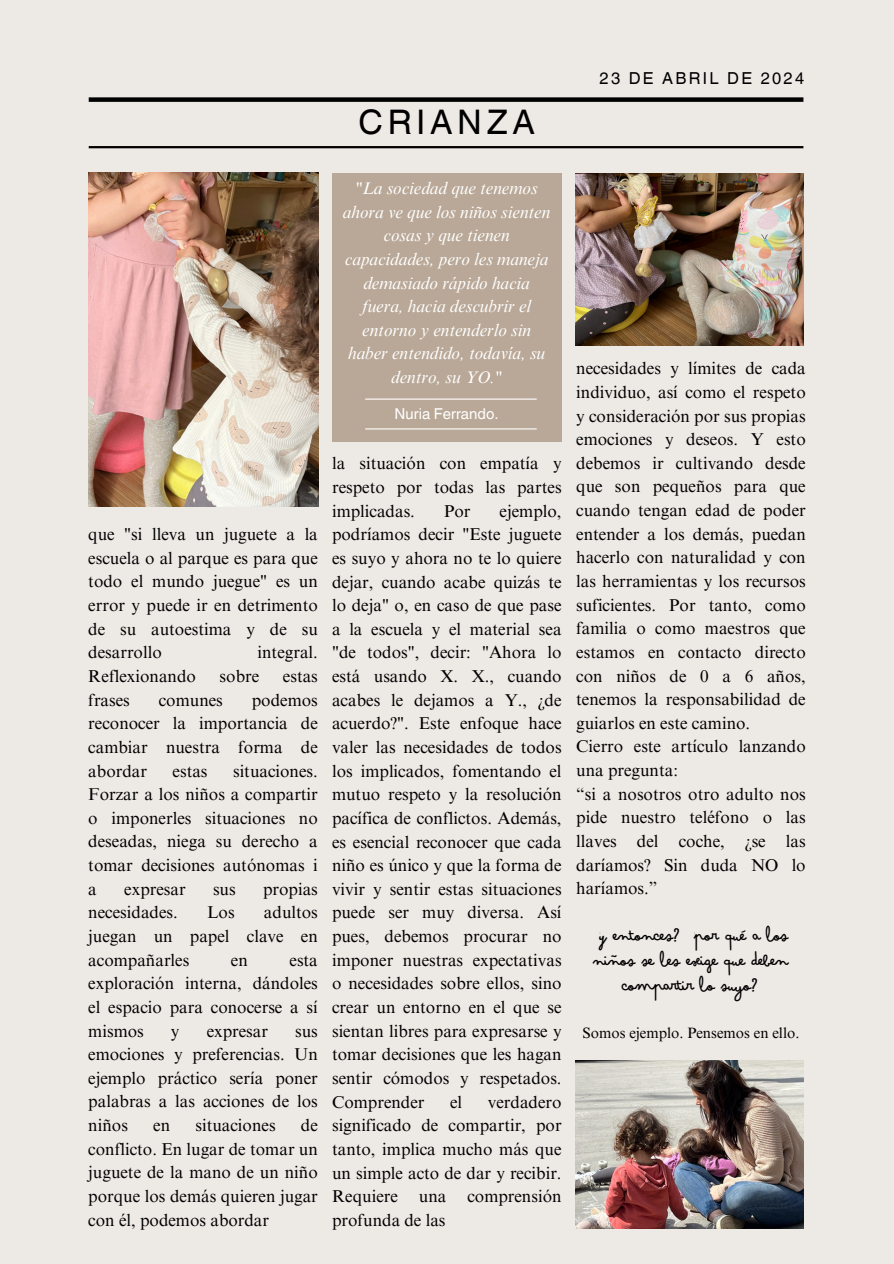
<style>
.page{position:relative;width:894px;height:1264px;background:#fff}
.page>*{position:absolute;margin:0;border:0;box-sizing:border-box;transform-origin:0 0}
.t1{font:33.9px "Helvetica World";letter-spacing:.14em;color:#000001}
.t2{font:17.1px/23.7px "Times NRMT Pro";color:#000001;text-align:justify}
.t3{font:italic 17.1px/23.7px "Times NRMT Pro";color:#fff;text-align:center}
.t4{font:17.1px/24.8px "Bimbo sharpie";color:#000001;text-align:center}
.t5{font:16.5px "Helvetica World";letter-spacing:.14em;color:#000001}
.t6{font:15px "Times NRMT Pro";color:#000001}
.t7{font:15px "Helvetica World";color:#fff}
</style>
<div class="page">
<div style="left:0;top:0;width:893px;height:1263px;background:#ede9e4"></div>
<img style="left:89px;top:173px;width:229px;height:334px">
<div style="left:89px;top:97px;width:714px;height:5px;background:#000"></div>
<hr style="left:89px;top:146px;width:714px;height:2px;background:#000">
<div style="left:332px;top:173px;width:229px;height:268px;background:#b9a897"></div>
<img style="left:575px;top:173px;width:228px;height:173px">
<img style="left:575px;top:1060px;width:228px;height:168px">
<hr style="left:365px;top:398px;width:171px;height:1px;background:#fff">
<hr style="left:365px;top:428px;width:171px;height:1px;background:#fff">
<h1 class="t1" style="left:358px;top:102px;width:178px">CRIANZA</h1>
<h4 class="t5" style="left:599px;top:68px;width:206px">23 DE ABRIL DE 2024</h4>
<h4 class="t2" style="left:88px;top:524px;width:231px">que "si lleva un juguete a la escuela o al parque es para que todo el mundo juegue" es un error y puede ir en detrimento de su autoestima y de su desarrollo</h4>
<h4 class="t2" style="left:257px;top:642px;width:62px">integral.</h4>
<h4 class="t2" style="left:88px;top:666px;width:109px">Reflexionando</h4>
<h4 class="t2" style="left:219px;top:666px;width:41px">sobre</h4>
<h4 class="t2" style="left:283px;top:666px;width:36px">estas</h4>
<h4 class="t2" style="left:88px;top:690px;width:43px">frases</h4>
<h4 class="t2" style="left:159px;top:690px;width:66px">comunes</h4>
<h4 class="t2" style="left:88px;top:690px;width:231px;text-indent:163px">podemos reconocer la importancia de cambiar nuestra forma de abordar</h4>
<h4 class="t2" style="left:88px;top:761px;width:231px;text-indent:145px">situaciones.<br>Forzar a los niños a compartir o imponerles situaciones no deseadas, niega su derecho a tomar decisiones autónomas i a</h4>
<h4 class="t2" style="left:172px;top:761px;width:36px">estas</h4>
<h4 class="t2" style="left:124px;top:879px;width:63px">expresar</h4>
<h4 class="t2" style="left:213px;top:879px;width:24px">sus</h4>
<h4 class="t2" style="left:263px;top:879px;width:56px">propias</h4>
<h4 class="t2" style="left:88px;top:902px;width:91px">necesidades.</h4>
<h4 class="t2" style="left:207px;top:902px;width:29px">Los</h4>
<h4 class="t2" style="left:88px;top:902px;width:231px;text-indent:176px">adultos juegan un papel clave en acompañarles</h4>
<h4 class="t2" style="left:88px;top:950px;width:231px;text-indent:201px">esta exploración interna, dándoles el espacio para conocerse a sí mismos</h4>
<h4 class="t2" style="left:231px;top:950px;width:18px">en</h4>
<h4 class="t2" style="left:88px;top:1020px;width:231px;text-indent:207px">sus emociones y preferencias. Un ejemplo práctico sería poner palabras a las acciones de los niños</h4>
<h4 class="t2" style="left:171px;top:1020px;width:10px">y</h4>
<h4 class="t2" style="left:207px;top:1020px;width:63px">expresar</h4>
<h4 class="t2" style="left:153px;top:1115px;width:18px">en</h4>
<h4 class="t2" style="left:195px;top:1115px;width:82px">situaciones</h4>
<h4 class="t2" style="left:88px;top:1115px;width:231px;text-indent:212px">de conflicto. En lugar de tomar un juguete de la mano de un niño porque los demás quieren jugar con él, podemos abordar</h4>
<h3 class="t3" style="left:343px;top:178px;width:209px">"La sociedad que tenemos ahora ve que los niños sienten cosas y que tienen capacidades, pero les maneja demasiado rápido hacia fuera, hacia descubrir el entorno y entenderlo sin haber entendido, todavía, su dentro, su YO."</h3>
<p class="t7" style="left:394px;top:404px;width:105px">Nuria Ferrando.</p>
<p class="t2" style="left:332px;top:454px;width:231px">la situación con empatía y respeto por todas las partes implicadas.</p>
<p class="t2" style="left:332px;top:501px;width:231px;text-indent:167px">ejemplo, podríamos decir "Este juguete es suyo y ahora no te lo quiere dejar, cuando acabe quizás te lo deja" o, en caso de que pase a la escuela y el material sea "de todos", decir: "Ahora lo está usando X. X., cuando acabes le dejamos a Y., ¿de acuerdo?". Este enfoque hace valer las necesidades de todos los implicados, fomentando el mutuo respeto y la resolución pacífica de conflictos. Además, es esencial reconocer que cada niño es único y que la forma de vivir y sentir estas situaciones puede ser muy diversa. Así pues, debemos procurar no imponer nuestras expectativas o necesidades sobre ellos, sino crear un entorno en el que se sientan libres para expresarse y tomar decisiones que les hagan sentir cómodos y respetados.<br>Comprender</p>
<p class="t2" style="left:444px;top:501px;width:28px">Por</p>
<p class="t2" style="left:332px;top:1091px;width:231px;text-indent:156px">verdadero significado de compartir, por tanto, implica mucho más que un simple acto de dar y recibir.<br>Requiere una comprensión profunda de las</p>
<p class="t2" style="left:450px;top:1091px;width:14px">el</p>
<h4 class="t2" style="left:576px;top:359px;width:231px;text-align:left">necesidades y límites de cada individuo, así como el respeto y consideración por sus propias emociones y deseos. Y esto debemos ir cultivando desde que son pequeños para que cuando tengan edad de poder entender a los demás, puedan hacerlo con naturalidad y con las herramientas y los recursos suficientes. Por tanto, como familia o como maestros que estamos en contacto directo con niños de 0 a 6 años, tenemos la responsabilidad de guiarlos en este camino.<br>Cierro este artículo lanzando una pregunta:<br>“si a nosotros otro adulto nos pide nuestro teléfono o las llaves del coche, ¿se las daríamos? Sin duda NO lo haríamos.”</h4>
<h4 class="t4" style="left:593px;top:922px;width:196px">¿Y entonces? ¿por qué a los niños se les exige que deben compartir lo suyo?</h4>
<p class="t6" style="left:582px;top:1027px;width:218px">Somos ejemplo. Pensemos en ello.</p>
</div>
